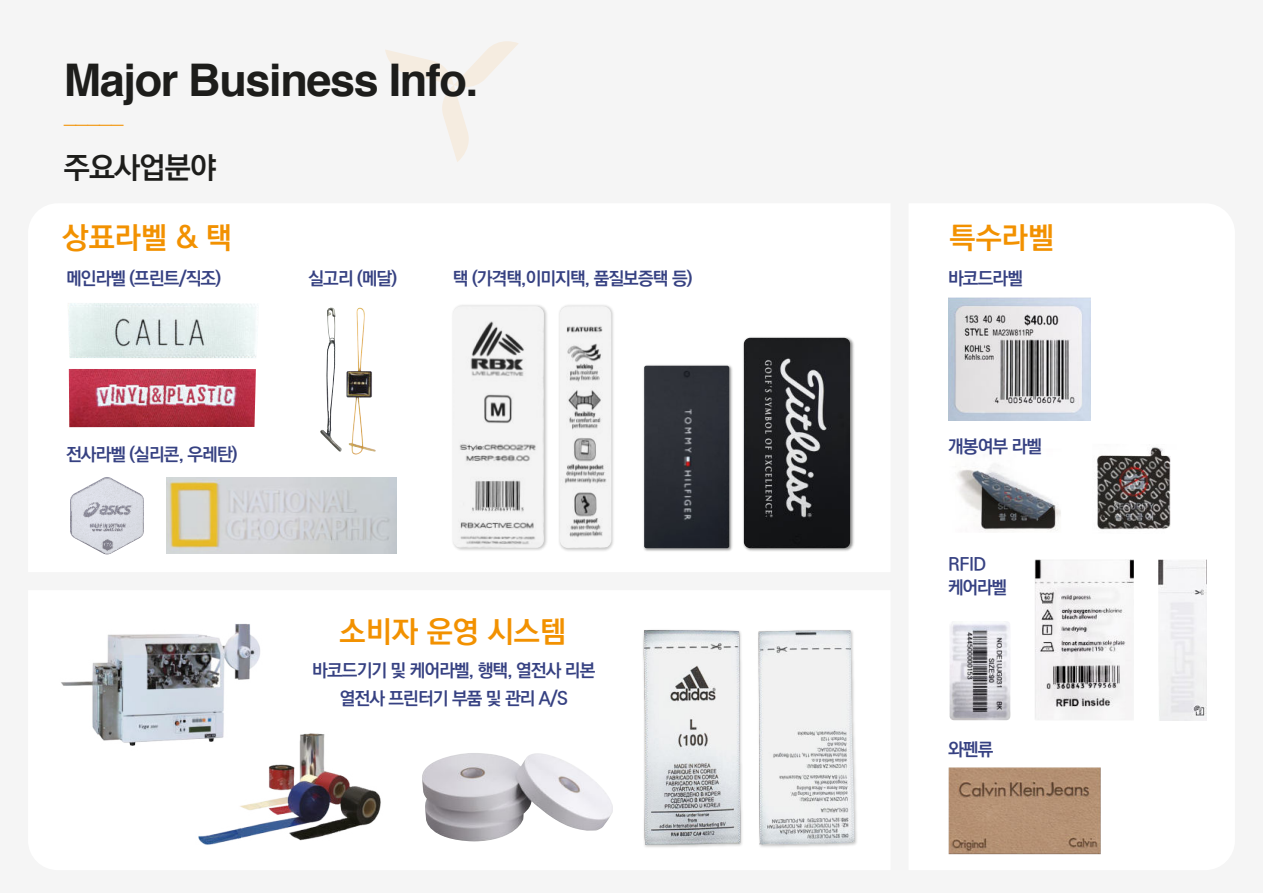
<style>
.page{position:relative;width:1263px;height:893px;background:#f5f5f5}
.page>*{position:absolute;margin:0;border:0;box-sizing:border-box;transform-origin:0 0}
.t1{font:700 45px "Helvetica";letter-spacing:-.03em;color:#1d1d1b}
.t2{font:700 30px "Ko Pub World Dotum";color:#f29100}
.t3{font:700 30px "Ko Pub World Dotum";letter-spacing:-.03em;color:#1d1d1b}
.t4{font:700 22.5px "Helvetica";color:#f29100}
.t5{font:700 18px/22.5px "Ko Pub World Dotum";letter-spacing:-.05em;color:#364182}
</style>
<div class="page">
<svg style="left:385px;top:41px;width:133px;height:121px"></svg>
<div style="left:28px;top:203px;width:1207px;height:667px;background:#fff;border-radius:30px"></div>
<div style="left:28px;top:572px;width:871px;height:18px;background:#f5f5f5"></div>
<img style="left:68px;top:303px;width:188px;height:55px">
<img style="left:69px;top:369px;width:187px;height:58px">
<img style="left:167px;top:478px;width:229px;height:76px">
<img style="left:320px;top:307px;width:22px;height:145px">
<img style="left:346px;top:307px;width:30px;height:148px">
<img style="left:948px;top:767px;width:153px;height:87px">
<img style="left:198px;top:828px;width:40px;height:17px">
<img style="left:238px;top:733px;width:143px;height:108px">
<img style="left:70px;top:477px;width:74px;height:78px">
<img style="left:61px;top:624px;width:206px;height:139px">
<img style="left:459px;top:305px;width:88px;height:207px">
<img style="left:453px;top:306px;width:91px;height:206px">
<img style="left:559px;top:305px;width:55px;height:207px">
<img style="left:560px;top:306px;width:51px;height:206px">
<img style="left:382px;top:514px;width:475px;height:333px">
<img style="left:758px;top:631px;width:96px;height:213px">
<img style="left:638px;top:365px;width:99px;height:192px">
<img style="left:644px;top:366px;width:85px;height:182px">
<img style="left:740px;top:337px;width:117px;height:218px">
<img style="left:744px;top:338px;width:106px;height:210px">
<img style="left:949px;top:621px;width:61px;height:99px">
<img style="left:957px;top:465px;width:104px;height:66px">
<img style="left:1097px;top:447px;width:74px;height:83px">
<div style="left:890px;top:197px;width:18px;height:673px;background:#f5f5f5"></div>
<img style="left:948px;top:298px;width:142px;height:123px">
<img style="left:1035px;top:559px;width:99px;height:161px">
<img style="left:1158px;top:559px;width:48px;height:161px">
<h1 class="t1" style="left:64px;top:63px;width:416px">Major Business Info.</h1>
<p class="t4" style="left:64px;top:106px;width:61px">_____</p>
<h2 class="t3" style="left:64px;top:146px;width:154px">주요사업분야</h2>
<h2 class="t2" style="left:63px;top:217px;width:171px">상표라벨 &amp; 택</h2>
<h2 class="t2" style="left:949px;top:217px;width:106px">특수라벨</h2>
<p class="t5" style="left:66px;top:268px;width:156px">메인라벨 (프린트/직조)</p>
<p class="t5" style="left:308px;top:268px;width:90px">실고리 (메달)</p>
<p class="t5" style="left:453px;top:268px;width:241px">택 (가격택,이미지택, 품질보증택 등)</p>
<p class="t5" style="left:948px;top:268px;width:76px">바코드라벨</p>
<p class="t5" style="left:66px;top:444px;width:173px">전사라벨 (실리콘, 우레탄)</p>
<h2 class="t2" style="left:339px;top:610px;width:228px">소비자 운영 시스템</h2>
<p class="t5" style="left:312px;top:657px;width:285px;line-height:28.5px;text-align:center">바코드기기 및 케어라벨, 행택, 열전사 리본 열전사 프린터기 부품 및 관리 A/S</p>
<p class="t5" style="left:948px;top:436px;width:95px">개봉여부 라벨</p>
<p class="t5" style="left:948px;top:554px;width:60px">RFID 케어라벨</p>
<p class="t5" style="left:948px;top:739px;width:47px">와펜류</p>
</div>
